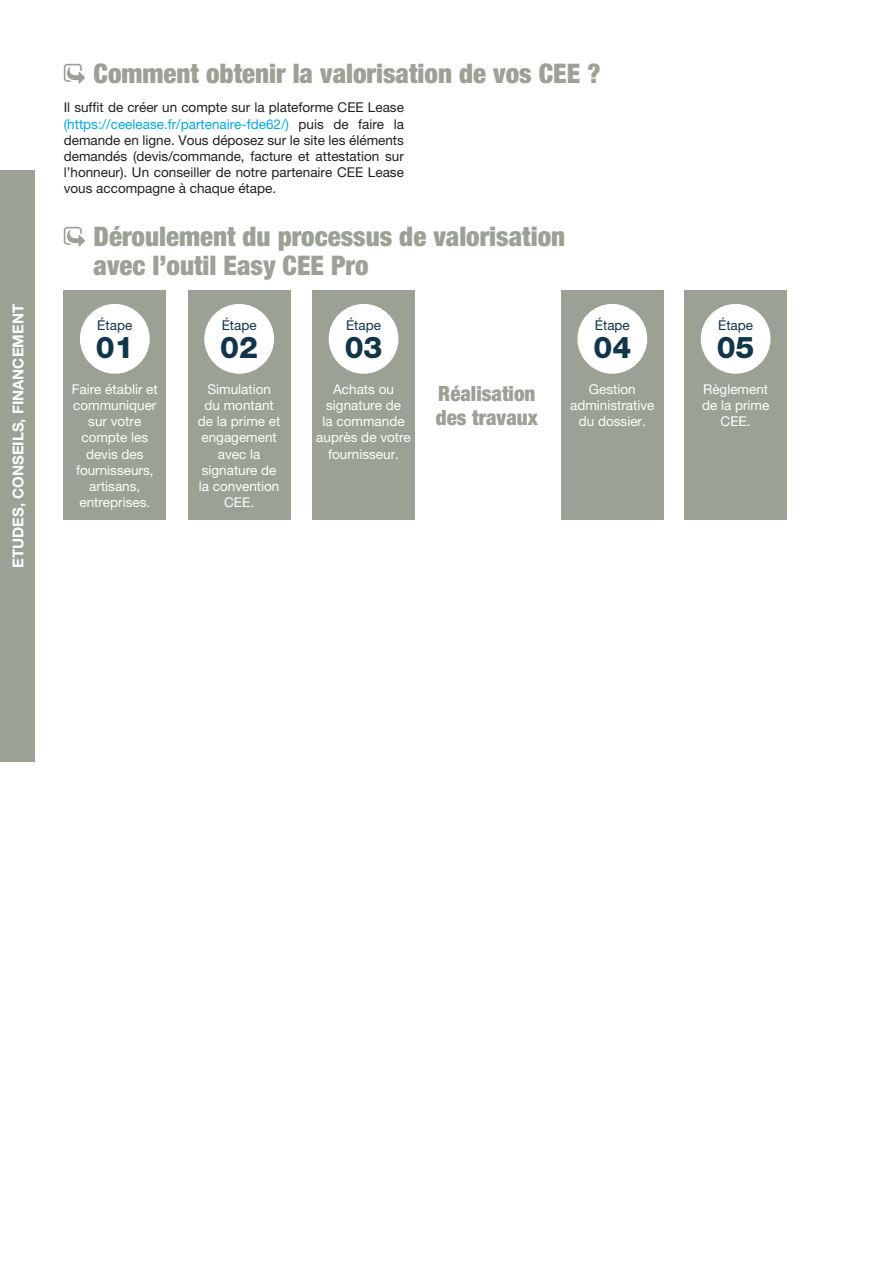
<style>
.page{position:relative;width:893px;height:1263px;background:#fff}
.page>*{position:absolute;margin:0;border:0;box-sizing:border-box;transform-origin:0 0}
.Texte_contenu{font:800 30px "Helvetica Neue LT Pro";color:#11354a}
.TITRE_H3{font:900 condensed 27px/28.5px "Helvetica Neue LT Pro";color:#9ca195}
.TITRE_H3-2{font:900 condensed 21px/24px "Helvetica Neue LT Pro";color:#9ca195}
.Titre_fiche{font:700 15px "Helvetica Neue LT Pro";color:#fff}
.Texte_contenu-2{font:13.5px/16.2px "Helvetica Neue LT Pro";color:#231f20;text-align:justify}
.Texte_contenu-3{font:13.5px/16.2px "Helvetica Neue LT Pro";color:#fff;text-align:center}
.Texte_contenu-4{font:13.5px "Helvetica Neue LT Pro";color:#11354a}
.s1{color:#00aae9}
</style>
<div class="page">
<svg style="left:64px;top:64px;width:21px;height:19px"></svg>
<svg style="left:64px;top:227px;width:21px;height:19px"></svg>
<div style="left:64px;top:291px;width:102px;height:229px;background:#9ca195"></div>
<div style="left:188px;top:291px;width:102px;height:229px;background:#9ca195"></div>
<div style="left:313px;top:291px;width:102px;height:229px;background:#9ca195"></div>
<div style="left:561px;top:291px;width:102px;height:229px;background:#9ca195"></div>
<div style="left:685px;top:291px;width:102px;height:229px;background:#9ca195"></div>
<div style="left:80px;top:304px;width:70px;height:70px;background:#fff;border-radius:50%"></div>
<div style="left:204px;top:304px;width:70px;height:70px;background:#fff;border-radius:50%"></div>
<div style="left:329px;top:304px;width:69px;height:70px;background:#fff;border-radius:50%"></div>
<div style="left:577px;top:304px;width:70px;height:70px;background:#fff;border-radius:50%"></div>
<div style="left:701px;top:304px;width:69px;height:70px;background:#fff;border-radius:50%"></div>
<div style="left:0;top:170px;width:34px;height:592px;background:#9ca195"></div>
<p class="Titre_fiche" style="left:9px;top:568px;width:265px;rotate:-90deg">ETUDES, CONSEILS, FINANCEMENT</p>
<p class="TITRE_H3" style="left:94px;top:59px;width:509px">Comment obtenir la valorisation de vos CEE ?</p>
<p class="Texte_contenu-2" style="left:64px;top:99px;width:342px">Il suffit de créer un compte sur la plateforme CEE Lease <span class="s1">(https://ceelease.fr/partenaire-fde62/)</span> puis de faire la demande en ligne. Vous déposez sur le site les éléments demandés (devis/commande, facture et attestation sur l’honneur). Un conseiller de notre partenaire CEE Lease vous accompagne à chaque étape.</p>
<p class="TITRE_H3" style="left:94px;top:222px;width:473px">Déroulement du processus de valorisation avec l’outil Easy CEE Pro</p>
<p class="Texte_contenu-4" style="left:97px;top:317px;width:37px">Étape</p>
<p class="Texte_contenu" style="left:96px;top:329px;width:39px">01</p>
<p class="Texte_contenu-4" style="left:222px;top:317px;width:37px">Étape</p>
<p class="Texte_contenu" style="left:220px;top:329px;width:39px">02</p>
<p class="Texte_contenu-4" style="left:346px;top:317px;width:37px">Étape</p>
<p class="Texte_contenu" style="left:345px;top:329px;width:39px">03</p>
<p class="Texte_contenu-4" style="left:595px;top:317px;width:37px">Étape</p>
<p class="Texte_contenu" style="left:593px;top:329px;width:39px">04</p>
<p class="Texte_contenu-4" style="left:718px;top:317px;width:37px">Étape</p>
<p class="Texte_contenu" style="left:717px;top:329px;width:39px">05</p>
<p class="Texte_contenu-3" style="left:72px;top:381px;width:87px">Faire établir et communiquer sur votre compte les devis des fournisseurs, artisans, entreprises.</p>
<p class="Texte_contenu-3" style="left:198px;top:381px;width:84px">Simulation<br>du montant de la prime et engagement avec la signature de la convention<br>CEE.</p>
<p class="Texte_contenu-3" style="left:316px;top:381px;width:96px">Achats ou signature de<br>la commande auprès de votre fournisseur.</p>
<p class="Texte_contenu-3" style="left:570px;top:381px;width:86px">Gestion administrative du dossier.</p>
<p class="Texte_contenu-3" style="left:702px;top:381px;width:69px">Règlement de la prime<br>CEE.</p>
<p class="TITRE_H3-2" style="left:436px;top:381px;width:103px">Réalisation des travaux</p>
</div>
